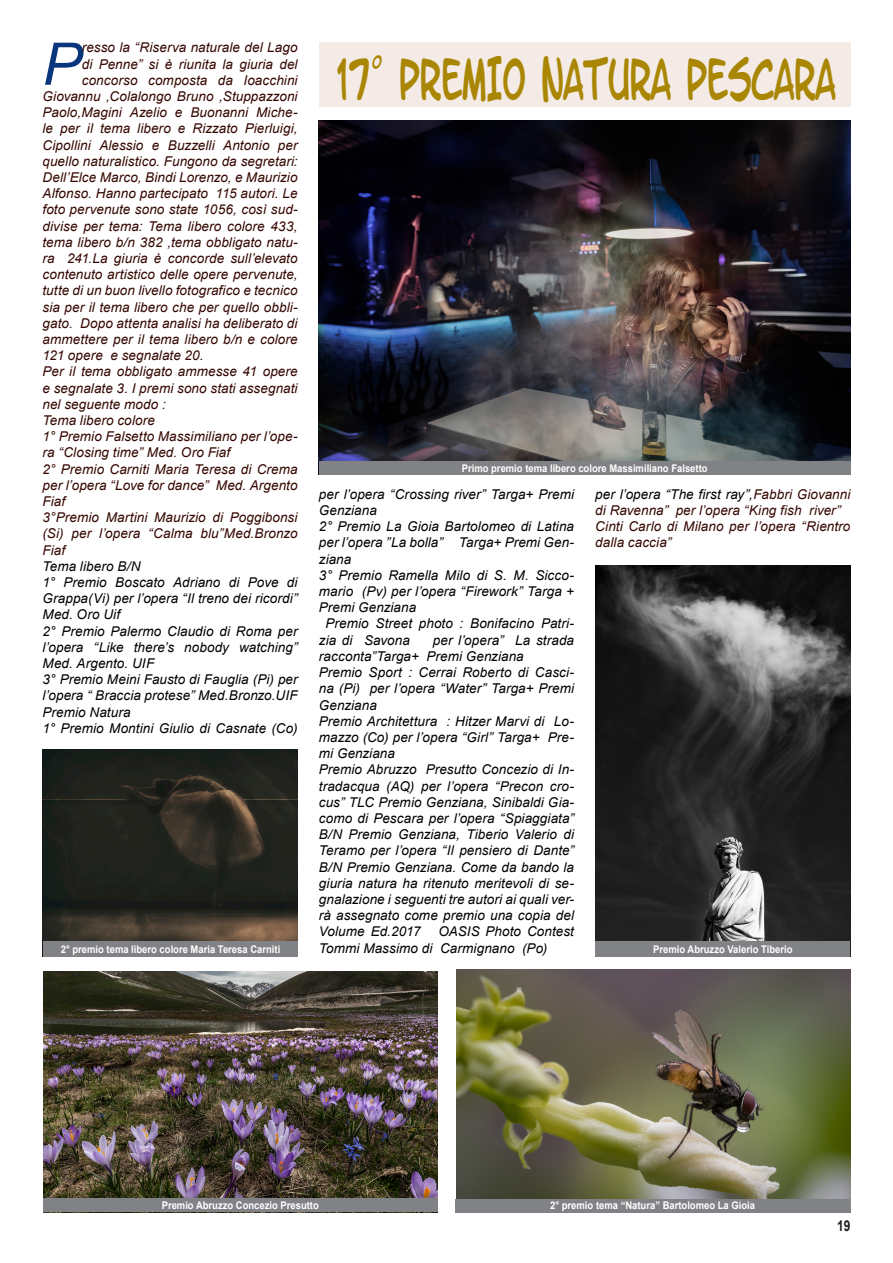
<style>
.page{position:relative;width:893px;height:1263px;background:#fff}
.page>*{position:absolute;margin:0;border:0;box-sizing:border-box;transform-origin:0 0}
.t1{font:italic 58.8px "Arial";color:#08357c}
.t2{font:48.75px "Letter O Matic";color:#a98603;scale:.6 1}
.t3{font:700 15px "Arial";color:#231f20;scale:.8 1}
.t4{font:italic 13.5px/16.2px "Arial";letter-spacing:.01em;color:#000}
.t5{font:italic 13.5px/16.2px "Arial";letter-spacing:.005em;color:#350700}
.t6{font:700 10.5px "Arial";color:#fff;scale:.9 1}
.s1{color:#000}
</style>
<div class="page">
<div style="left:319px;top:42px;width:531px;height:65px;background:#f4ebe7"></div>
<img style="left:319px;top:120px;width:531px;height:341px">
<img style="left:43px;top:749px;width:255px;height:207px">
<img style="left:456px;top:969px;width:394px;height:230px">
<img style="left:44px;top:971px;width:394px;height:227px">
<img style="left:595px;top:565px;width:255px;height:391px">
<div style="left:319px;top:461px;width:531px;height:14px;background:#808285"></div>
<div style="left:596px;top:941px;width:254px;height:15px;background:#808285"></div>
<div style="left:43px;top:1198px;width:395px;height:14px;background:#808285"></div>
<div style="left:44px;top:941px;width:254px;height:15px;background:#808285"></div>
<div style="left:455px;top:1199px;width:395px;height:13px;background:#808285"></div>
<h1 class="t1" style="left:43px;top:26px;width:41px">P</h1>
<p class="t5" style="left:82px;top:40px;width:217px">resso la “Riserva naturale del Lago</p>
<p class="t5" style="left:82px;top:56px;width:217px">di Penne” si è riunita la giuria del</p>
<p class="t5" style="left:82px;top:72px;width:217px">concorso composta da Ioacchini</p>
<p class="t5" style="left:43px;top:88px;width:257px">Giovannu ,Colalongo Bruno ,Stuppazzoni</p>
<p class="t5" style="left:43px;top:105px;width:257px">Paolo,Magini Azelio e Buonanni Miche-</p>
<p class="t5" style="left:43px;top:121px;width:257px">le per il tema libero e Rizzato Pierluigi,</p>
<p class="t5" style="left:43px;top:137px;width:257px">Cipollini Alessio e Buzzelli Antonio per</p>
<p class="t5" style="left:43px;top:153px;width:257px">quello naturalistico. Fungono da segretari:</p>
<p class="t5" style="left:43px;top:169px;width:257px">Dell’Elce Marco, Bindi Lorenzo, e Maurizio</p>
<p class="t5" style="left:43px;top:186px;width:257px">Alfonso. Hanno partecipato 115 autori. Le</p>
<p class="t5" style="left:43px;top:202px;width:257px">foto pervenute sono state 1056, così sud-</p>
<p class="t5" style="left:43px;top:218px;width:257px">divise per tema: Tema libero colore 433,</p>
<p class="t5" style="left:43px;top:234px;width:257px">tema libero b/n 382 ,tema obbligato natu-</p>
<p class="t5" style="left:43px;top:250px;width:257px">ra 241.La giuria è concorde sull’elevato</p>
<p class="t5" style="left:43px;top:267px;width:257px">contenuto artistico delle opere pervenute,</p>
<p class="t5" style="left:43px;top:283px;width:257px">tutte di un buon livello fotografico e tecnico</p>
<p class="t5" style="left:43px;top:299px;width:257px">sia per il tema libero che per quello obbli-</p>
<p class="t5" style="left:43px;top:315px;width:257px">gato. Dopo attenta analisi ha deliberato di</p>
<p class="t5" style="left:43px;top:331px;width:257px">ammettere per il tema libero b/n e colore</p>
<p class="t5" style="left:43px;top:348px;width:163px">121 opere e segnalate 20.</p>
<p class="t5" style="left:43px;top:364px;width:257px">Per il tema obbligato ammesse 41 opere</p>
<p class="t5" style="left:43px;top:380px;width:257px">e segnalate 3. I premi sono stati assegnati</p>
<p class="t5" style="left:43px;top:396px;width:125px">nel seguente modo :</p>
<p class="t5" style="left:43px;top:412px;width:114px">Tema libero colore</p>
<p class="t5" style="left:43px;top:429px;width:257px">1° Premio Falsetto Massimiliano per l’ope-</p>
<p class="t5" style="left:43px;top:445px;width:189px">ra “Closing time” Med. Oro Fiaf</p>
<p class="t5" style="left:43px;top:461px;width:257px">2° Premio Carniti Maria Teresa di Crema</p>
<p class="t5" style="left:43px;top:477px;width:257px">per l’opera “Love for dance” Med. Argento</p>
<p class="t5" style="left:43px;top:493px;width:24px">Fiaf</p>
<p class="t5" style="left:43px;top:510px;width:257px">3°Premio Martini Maurizio di Poggibonsi</p>
<p class="t5" style="left:43px;top:526px;width:257px">(Si) per l’opera “Calma blu”Med.Bronzo</p>
<p class="t5" style="left:43px;top:542px;width:24px">Fiaf</p>
<p class="t4" style="left:43px;top:558px;width:257px">Tema libero B/N<br>1° Premio Boscato Adriano di Pove di<br>Grappa(Vi) per l’opera “Il treno dei ricordi”<br>Med. Oro Uif<br>2° Premio Palermo Claudio di Roma per l’opera “Like there’s nobody watching”<br>Med. Argento. UIF<br>3° Premio Meini Fausto di Fauglia (Pi) per l’opera “ Braccia protese” Med.Bronzo.UIF<br>Premio Natura<br>1° Premio Montini Giulio di Casnate (Co)</p>
<p class="t6" style="left:61px;top:942px;width:245px">2° premio tema libero colore Maria Teresa Carniti</p>
<h2 class="t2" style="left:336px;top:61px;width:834px">17° PREMIO NATURA PESCARA</h2>
<p class="t6" style="left:462px;top:461px;width:275px">Primo premio tema libero colore Massimiliano Falsetto</p>
<p class="t4" style="left:319px;top:486px;width:257px">per l’opera “Crossing river” Targa+ Premi</p>
<p class="t4" style="left:319px;top:502px;width:59px">Genziana</p>
<p class="t4" style="left:319px;top:519px;width:257px">2° Premio La Gioia Bartolomeo di Latina</p>
<p class="t4" style="left:319px;top:535px;width:257px">per l’opera ”La bolla” Targa+ Premi Gen-</p>
<p class="t4" style="left:319px;top:551px;width:34px">ziana</p>
<p class="t4" style="left:319px;top:567px;width:257px">3° Premio Ramella Milo di S. M. Sicco-</p>
<p class="t4" style="left:319px;top:583px;width:257px">mario (Pv) per l’opera “Firework” Targa +</p>
<p class="t4" style="left:319px;top:600px;width:99px">Premi Genziana</p>
<p class="t4" style="left:326px;top:616px;width:250px">Premio Street photo : Bonifacino Patri-</p>
<p class="t4" style="left:319px;top:632px;width:93px">zia di Savona</p>
<p class="t4" style="left:319px;top:632px;width:257px;text-indent:114px">per l’opera” La strada racconta”Targa+ Premi Genziana<br>Premio Sport : Cerrai Roberto di Casci&shy;na (Pi) per l’opera “Water” Targa+ Premi Genziana<br>Premio Architettura : Hitzer Marvi di Lo&shy;mazzo (Co) per l’opera “Girl” Targa+ Pre&shy;mi Genziana<br>Premio Abruzzo Presutto Concezio di In&shy;tradacqua (AQ) per l’opera “Precon cro&shy;cus” TLC Premio Genziana, Sinibaldi Gia&shy;como di Pescara per l’opera “Spiaggiata” B/N Premio Genziana, Tiberio Valerio di Teramo per l’opera “Il pensiero di Dante” B/N Premio Genziana. Come da bando la giuria natura ha ritenuto meritevoli di se&shy;gnalazione i seguenti tre autori ai quali ver&shy;rà assegnato come premio una copia del Volume Ed.2017</p>
<p class="t4" style="left:319px;top:924px;width:257px;text-indent:119px">OASIS Photo Contest<br>Tommi Massimo di Carmignano (Po)</p>
<p class="t5" style="left:595px;top:486px;width:257px"><span class="s1">per l’opera “The first ray”,</span>Fabbri Giovanni di Ravenna” per l’opera “King fish river” Cinti Carlo di Milano per l’opera “Rientro dalla caccia”</p>
<p class="t6" style="left:653px;top:942px;width:156px">Premio Abruzzo Valerio Tiberio</p>
<p class="t6" style="left:162px;top:1198px;width:176px">Premio Abruzzo Concezio Presutto</p>
<p class="t6" style="left:550px;top:1198px;width:229px">2° premio tema “Natura” Bartolomeo La Gioia</p>
<p class="t3" style="left:837px;top:1215px;width:18px">19</p>
</div>
